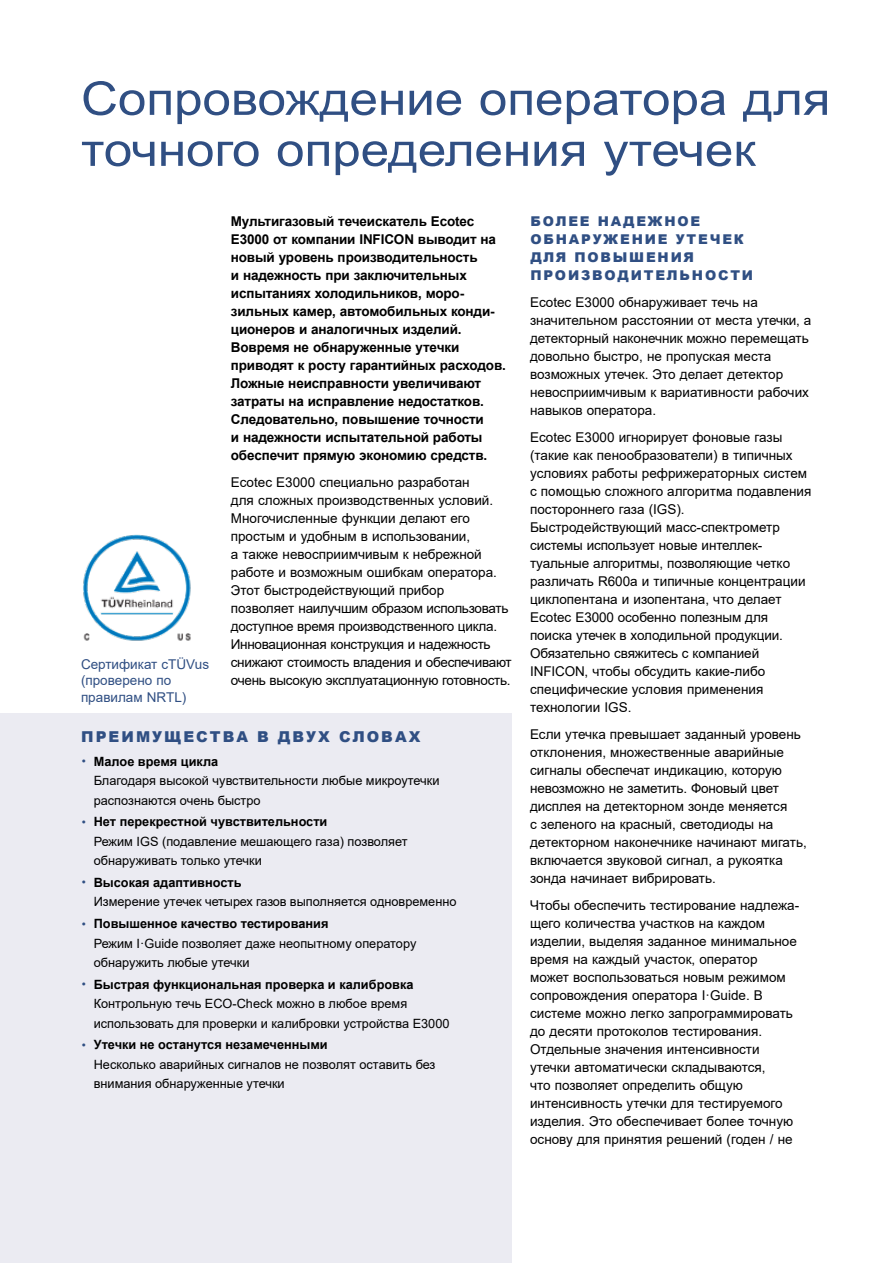
<style>
.page{position:relative;width:893px;height:1263px;background:#fff}
.page>*{position:absolute;margin:0;border:0;box-sizing:border-box;transform-origin:0 0}
.t1{font:46.5px/51px "Arial";color:#304f83;scale:1.1 1}
.t2{font:900 15px "Arial";letter-spacing:.135em;color:#304f83}
.t3{font:13.5px/18px "Arial";color:#000}
.t4{font:700 13.5px/18px "Arial";letter-spacing:-.01em;color:#000}
.t5{font:900 13.5px/18px "Arial";letter-spacing:.135em;color:#304f83}
.t6{font:13.5px/16.5px "Arial";color:#304f83}
.t7{font:12.75px/19.5px "Arial";color:#000}
.s1{font-family:"HK Grotesk";color:#304f83}
.s2{font-weight:700}
</style>
<div class="page">
<hr style="left:892px;top:842px;width:1px;height:421px;background:#e1e1ec">
<img style="left:83px;top:534px;width:108px;height:107px">
<div style="left:0;top:713px;width:512px;height:550px;background:#ebebf2"></div>
<h1 class="t1" style="left:81px;top:73px;width:683px">Сопровождение оператора для точного определения утечек</h1>
<p class="t4" style="left:231px;top:212px;width:277px">Мультигазовый течеискатель Ecotec E3000 от компании INFICON выводит на новый уровень производительность<br>и надежность при заключительных испытаниях холодильников, моро&shy;зильных камер, автомобильных конди&shy;ционеров и аналогичных изделий.<br>Вовремя не обнаруженные утечки приводят к росту гарантийных расходов.<br>Ложные неисправности увеличивают затраты на исправление недостатков.<br>Следовательно, повышение точности<br>и надежности испытательной работы обеспечит прямую экономию средств.</p>
<p class="t3" style="left:231px;top:473px;width:282px">Ecotec E3000 специально разработан<br>для сложных производственных условий.<br>Многочисленные функции делают его простым и удобным в использовании,<br>а также невосприимчивым к небрежной работе и возможным ошибкам оператора.<br>Этот быстродействующий прибор<br>позволяет наилучшим образом использовать доступное время производственного цикла.<br>Инновационная конструкция и надежность снижают стоимость владения и обеспечивают очень высокую эксплуатационную готовность.</p>
<p class="t6" style="left:81px;top:656px;width:130px">Сертификат cTÜVus (проверено по правилам NRTL)</p>
<p class="t2" style="left:81px;top:725px;width:341px">ПРЕИМУЩЕСТВА В ДВУХ СЛОВАХ</p>
<p class="t7" style="left:94px;top:751px;width:347px;text-indent:-13px"><span class="s1">•</span> <span class="s2">Малое время цикла<br></span>Благодаря высокой чувствительности любые микроутечки распознаются очень быстро</p>
<p class="t7" style="left:94px;top:812px;width:315px;text-indent:-13px"><span class="s1">•</span> <span class="s2">Нет перекрестной чувствительности<br></span>Режим IGS (подавление мешающего газа) позволяет обнаруживать только утечки</p>
<p class="t7" style="left:94px;top:873px;width:364px;text-indent:-13px"><span class="s1">•</span> <span class="s2">Высокая адаптивность<br></span>Измерение утечек четырех газов выполняется одновременно</p>
<p class="t7" style="left:94px;top:914px;width:324px;text-indent:-13px"><span class="s1">•</span> <span class="s2">Повышенное качество тестирования<br></span>Режим I·Guide позволяет даже неопытному оператору обнаружить любые утечки</p>
<p class="t7" style="left:94px;top:974px;width:357px;text-indent:-13px"><span class="s1">•</span> <span class="s2">Быстрая функциональная проверка и калибровка<br></span>Контрольную течь ECO-Check можно в любое время использовать для проверки и калибровки устройства E3000</p>
<p class="t7" style="left:94px;top:1035px;width:343px;text-indent:-13px"><span class="s1">•</span> <span class="s2">Утечки не останутся незамеченными<br></span>Несколько аварийных сигналов не позволят оставить без внимания обнаруженные утечки</p>
<p class="t5" style="left:530px;top:211px;width:224px">БОЛЕЕ НАДЕЖНОЕ<br>ОБНАРУЖЕНИЕ УТЕЧЕК<br>ДЛЯ ПОВЫШЕНИЯ<br>ПРОИЗВОДИТЕЛЬНОСТИ</p>
<p class="t3" style="left:530px;top:293px;width:283px">Ecotec E3000 обнаруживает течь на значительном расстоянии от места утечки, а детекторный наконечник можно перемещать довольно быстро, не пропуская места возможных утечек. Это делает детектор невосприимчивым к вариативности рабочих навыков оператора.</p>
<p class="t3" style="left:530px;top:428px;width:283px">Ecotec E3000 игнорирует фоновые газы (такие как пенообразователи) в типичных условиях работы рефрижераторных систем с помощью сложного алгоритма подавления постороннего газа (IGS).<br>Быстродействующий масс-спектрометр системы использует новые интеллек&shy;туальные алгоритмы, позволяющие четко различать R600a и типичные концентрации циклопентана и изопентана, что делает Ecotec E3000 особенно полезным для поиска утечек в холодильной продукции.<br>Обязательно свяжитесь с компанией INFICON, чтобы обсудить какие-либо специфические условия применения технологии IGS.</p>
<p class="t3" style="left:530px;top:725px;width:278px">Если утечка превышает заданный уровень отклонения, множественные аварийные сигналы обеспечат индикацию, которую невозможно не заметить. Фоновый цвет дисплея на детекторном зонде меняется<br>с зеленого на красный, светодиоды на детекторном наконечнике начинают мигать, включается звуковой сигнал, а рукоятка зонда начинает вибрировать.</p>
<p class="t3" style="left:530px;top:896px;width:270px">Чтобы обеспечить тестирование надлежа&shy;щего количества участков на каждом изделии, выделяя заданное минимальное время на каждый участок, оператор может воспользоваться новым режимом сопровождения оператора I·Guide. В системе можно легко запрограммировать до десяти протоколов тестирования.<br>Отдельные значения интенсивности утечки автоматически складываются,<br>что позволяет определить общую интенсивность утечки для тестируемого изделия. Это обеспечивает более точную основу для принятия решений (годен / не</p>
</div>
